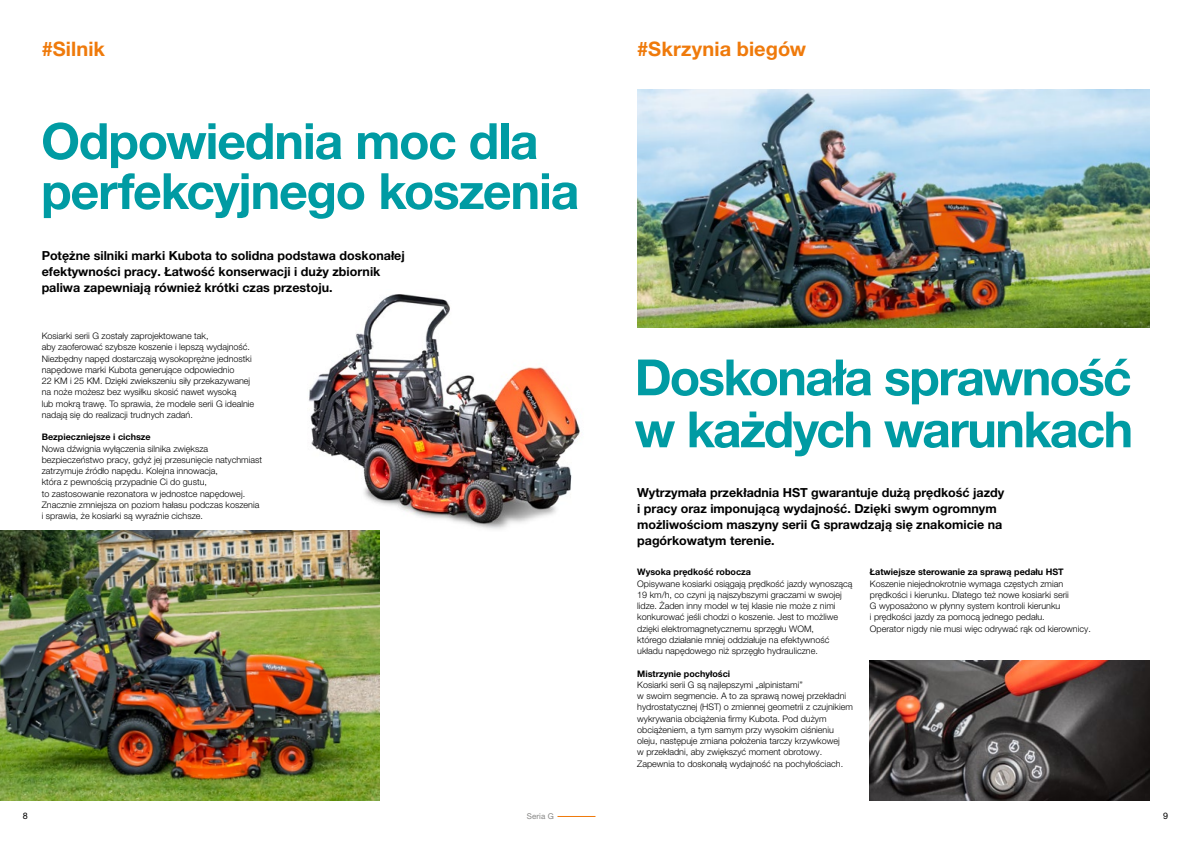
<style>
.page{position:relative;width:1191px;height:842px;background:#fff}
.page>*{position:absolute;margin:0;border:0;box-sizing:border-box;transform-origin:0 0}
.t1{font:700 50px/50px "Helvetica Neue LT Pro";letter-spacing:-.03em;color:#009ba3}
.t2{font:700 20px "Helvetica Neue LT Pro";letter-spacing:.005em;color:#ef7a0b}
.t3{font:700 12.5px/16px "Helvetica Neue LT Pro";color:#000}
.t4{font:300 9px/11.2px "Helvetica Neue LT Pro";color:#000}
.t5{font:700 9px "Helvetica Neue LT Pro";color:#000}
.t6{font:9px "Helvetica Neue LT Std";color:#000}
.t7{font:8px "Helvetica Neue LT Std";letter-spacing:.01em;color:#878786}
</style>
<div class="page">
<hr style="left:557px;top:816px;width:38px;height:1px;background:#ef7a0b">
<img style="left:309px;top:294px;width:271px;height:237px">
<img style="left:0;top:530px;width:379px;height:270px">
<img style="left:870px;top:660px;width:279px;height:140px">
<img style="left:637px;top:89px;width:512px;height:239px">
<h2 class="t2" style="left:42px;top:36px;width:65px">#Silnik</h2>
<h1 class="t1" style="left:41px;top:115px;width:540px">Odpowiednia moc dla perfekcyjnego koszenia</h1>
<h3 class="t3" style="left:42px;top:247px;width:365px">Potężne silniki marki Kubota to solidna podstawa doskonałej efektywności pracy. Łatwość konserwacji i duży zbiornik paliwa zapewniają również krótki czas przestoju.</h3>
<p class="t4" style="left:42px;top:330px;width:214px">Kosiarki serii G zostały zaprojektowane tak,<br>aby zaoferować szybsze koszenie i lepszą wydajność.<br>Niezbędny napęd dostarczają wysokoprężne jednostki napędowe marki Kubota generujące odpowiednio<br>22 KM i 25 KM. Dzięki zwiekszeniu siły przekazywanej na noże możesz bez wysiłku skosić nawet wysoką<br>lub mokrą trawę. To sprawia, że modele serii G idealnie nadają się do realizacji trudnych zadań.</p>
<p class="t5" style="left:42px;top:431px;width:110px">Bezpieczniejsze i cichsze</p>
<p class="t4" style="left:42px;top:442px;width:222px">Nowa dźwignia wyłączenia silnika zwiększa bezpieczeństwo pracy, gdyż jej przesunięcie natychmiast zatrzymuje źródło napędu. Kolejna innowacja,<br>która z pewnością przypadnie Ci do gustu,<br>to zastosowanie rezonatora w jednostce napędowej.<br>Znacznie zmniejsza on poziom hałasu podczas koszenia i sprawia, że kosiarki są wyraźnie cichsze.</p>
<h2 class="t2" style="left:637px;top:36px;width:171px">#Skrzynia biegów</h2>
<h1 class="t1" style="left:634px;top:350px;width:500px;line-height:52px">Doskonała sprawność w każdych warunkach</h1>
<h3 class="t3" style="left:637px;top:484px;width:369px">Wytrzymała przekładnia HST gwarantuje dużą prędkość jazdy i pracy oraz imponującą wydajność. Dzięki swym ogromnym możliwościom maszyny serii G sprawdzają się znakomicie na pagórkowatym terenie.</h3>
<p class="t5" style="left:637px;top:566px;width:115px">Wysoka prędkość robocza</p>
<p class="t4" style="left:637px;top:577px;width:217px">Opisywane kosiarki osiągają prędkość jazdy wynoszącą 19 km/h, co czyni ją najszybszymi graczami w swojej lidze. Żaden inny model w tej klasie nie może z nimi konkurować jeśli chodzi o koszenie. Jest to możliwe dzięki elektromagnetycznemu sprzęgłu WOM,<br>którego działanie mniej oddziałuje na efektywność układu napędowego niż sprzęgło hydrauliczne.</p>
<p class="t5" style="left:637px;top:668px;width:94px">Mistrzynie pochyłości</p>
<p class="t4" style="left:637px;top:679px;width:217px">Kosiarki serii G są najlepszymi „alpinistami”<br>w swoim segmencie. A to za sprawą nowej przekładni hydrostatycznej (HST) o zmiennej geometrii z czujnikiem wykrywania obciążenia firmy Kubota. Pod dużym obciążeniem, a tym samym przy wysokim ciśnieniu oleju, następuje zmiana położenia tarczy krzywkowej<br>w przekładni, aby zwiększyć moment obrotowy.<br>Zapewnia to doskonałą wydajność na pochyłościach.</p>
<p class="t5" style="left:870px;top:566px;width:195px">Łatwiejsze sterowanie za sprawą pedału HST</p>
<p class="t4" style="left:870px;top:577px;width:222px">Koszenie niejednokrotnie wymaga częstych zmian prędkości i kierunku. Dlatego też nowe kosiarki serii<br>G wyposażono w płynny system kontroli kierunku<br>i prędkości jazdy za pomocą jednego pedału.<br>Operator nigdy nie musi więc odrywać rąk od kierownicy.</p>
<p class="t6" style="left:23px;top:811px;width:7px">8</p>
<p class="t7" style="left:527px;top:812px;width:28px">Seria G</p>
<p class="t6" style="left:1163px;top:811px;width:7px">9</p>
</div>
